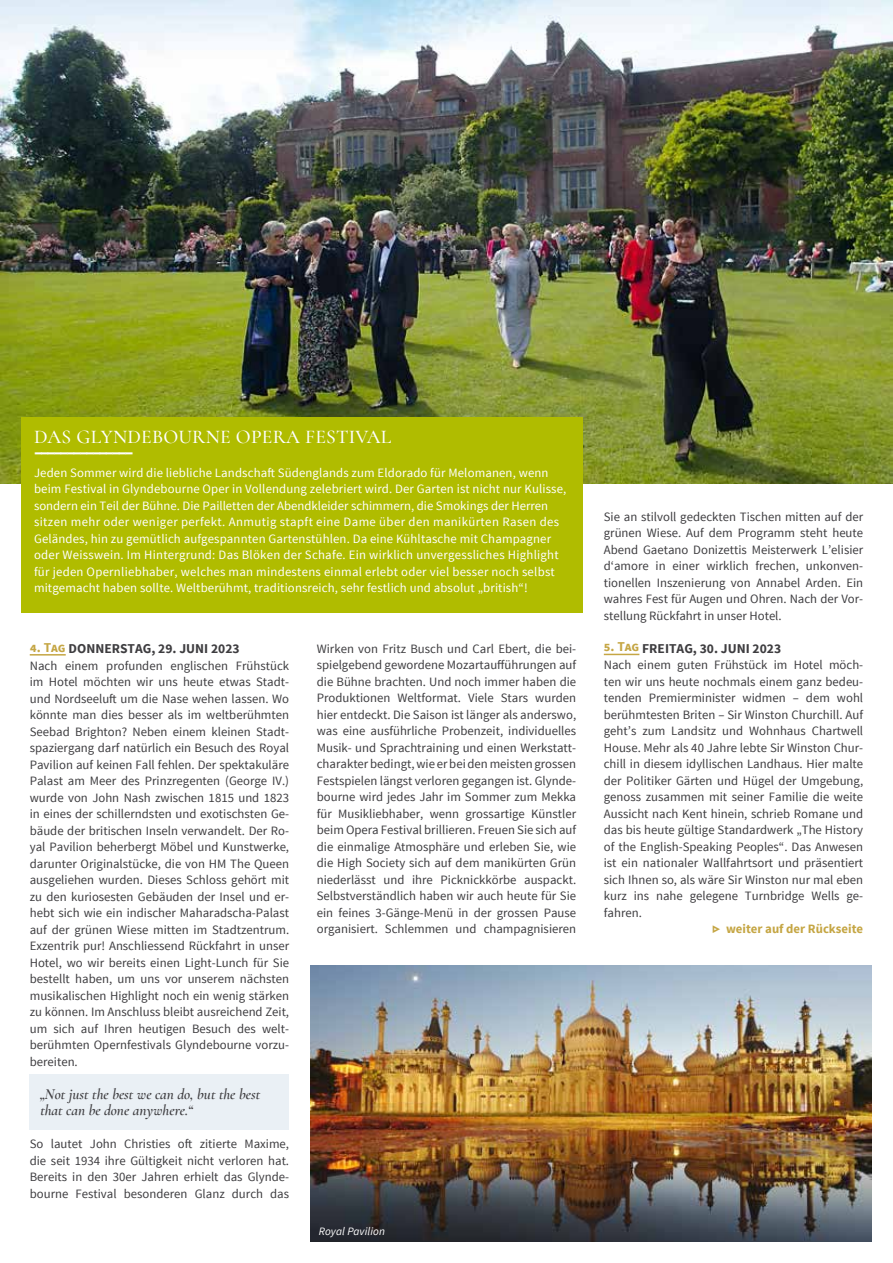
<style>
.page{position:relative;width:893px;height:1263px;background:#fff}
.page>*{position:absolute;margin:0;border:0;box-sizing:border-box;transform-origin:0 0}
.t1{font:500 19.5px "Cormorant";letter-spacing:.01em;color:#fff}
.t2{font:900 18px "Source Sans Pro";color:#fff}
.t3{font:italic 600 15px/16.5px "Cormorant";color:#3e3d40}
.t4{font:700 13.5px "Source Sans Pro";color:#3e3d40}
.t5{font:12.75px/16.5px "Source Sans Pro";color:#3e3d40;text-align:justify}
.t6{font:12.75px/16.5px "Source Sans Pro";letter-spacing:.01em;color:#fff}
.t7{font:700 12.75px "Source Sans Pro";color:#c5a644}
.t8{font:italic 11.25px "Source Sans Pro";letter-spacing:.01em;color:#fff}
.s1{color:#c5a644}
.s2{font-weight:900;font-size:13.5px}
</style>
<div class="page">
<hr style="left:30px;top:654px;width:36px;height:1px;background:#c5a644">
<div style="left:30px;top:1074px;width:259px;height:56px;background:#eaf0f5"></div>
<hr style="left:604px;top:654px;width:35px;height:1px;background:#c5a644">
<img style="left:0;top:0;width:893px;height:483px">
<div style="left:21px;top:417px;width:562px;height:195px;background:#b0bc00"></div>
<img style="left:310px;top:965px;width:562px;height:276px">
<h1 class="t1" style="left:34px;top:425px;width:359px">DAS GLYNDEBOURNE OPERA FESTIVAL</h1>
<h2 class="t2" style="left:34px;top:441px;width:101px">–––––––––––––––</h2>
<p class="t6" style="left:34px;top:465px;width:534px">Jeden Sommer wird die liebliche Landschaft Südenglands zum Eldorado für Melomanen, wenn beim Festival in Glyndebourne Oper in Vollendung zelebriert wird. Der Garten ist nicht nur Kulisse, sondern ein Teil der Bühne. Die Pailletten der Abendkleider schimmern, die Smokings der Herren sitzen mehr oder weniger perfekt. Anmutig stapft eine Dame über den manikürten Rasen des Geländes, hin zu gemütlich aufgespannten Gartenstühlen. Da eine Kühltasche mit Champagner oder Weisswein. Im Hintergrund: Das Blöken der Schafe. Ein wirklich unvergessliches Highlight für jeden Opernliebhaber, welches man mindestens einmal erlebt oder viel besser noch selbst mitgemacht haben sollte. Weltberühmt, traditionsreich, sehr festlich und absolut „british“!</p>
<p class="t4" style="left:30px;top:640px;width:211px"><span class="s1">4. Tag</span> DONNERSTAG, 29. JUNI 2023</p>
<p class="t5" style="left:30px;top:657px;width:261px">Nach einem profunden englischen Frühstück im Hotel möchten wir uns heute etwas Stadt&shy;und Nordseeluft um die Nase wehen lassen. Wo könnte man dies besser als im weltberühmten Seebad Brighton? Neben einem kleinen Stadt&shy;spaziergang darf natürlich ein Besuch des Royal Pavilion auf keinen Fall fehlen. Der spektakuläre Palast am Meer des Prinzregenten (George IV.) wurde von John Nash zwischen 1815 und 1823 in eines der schillerndsten und exotischsten Ge&shy;bäude der britischen Inseln verwandelt. Der Ro&shy;yal Pavilion beherbergt Möbel und Kunstwerke, darunter Originalstücke, die von HM The Queen ausgeliehen wurden. Dieses Schloss gehört mit zu den kuriosesten Gebäuden der Insel und er&shy;hebt sich wie ein indischer Maharadscha-Palast auf der grünen Wiese mitten im Stadtzentrum.<br>Exzentrik pur! Anschliessend Rückfahrt in unser Hotel, wo wir bereits einen Light-Lunch für Sie bestellt haben, um uns vor unserem nächsten musikalischen Highlight noch ein wenig stärken zu können. Im Anschluss bleibt ausreichend Zeit, um sich auf Ihren heutigen Besuch des welt&shy;berühmten Opernfestivals Glyndebourne vorzu&shy;bereiten.</p>
<p class="t3" style="left:40px;top:1086px;width:221px">„Not just the best we can do, but the best that can be done anywhere.“</p>
<p class="t5" style="left:30px;top:1136px;width:261px">So lautet John Christies oft zitierte Maxime, die seit 1934 ihre Gültigkeit nicht verloren hat.<br>Bereits in den 30er Jahren erhielt das Glynde&shy;bourne Festival besonderen Glanz durch das</p>
<p class="t5" style="left:317px;top:640px;width:261px">Wirken von Fritz Busch und Carl Ebert, die bei&shy;spielgebend gewordene Mozartaufführungen auf die Bühne brachten. Und noch immer haben die Produktionen Weltformat. Viele Stars wurden hier entdeckt. Die Saison ist länger als anderswo, was eine ausführliche Probenzeit, individuelles Musik- und Sprachtraining und einen Werkstatt&shy;charakter bedingt, wie er bei den meisten grossen Festspielen längst verloren gegangen ist. Glynde&shy;bourne wird jedes Jahr im Sommer zum Mekka für Musikliebhaber, wenn grossartige Künstler beim Opera Festival brillieren. Freuen Sie sich auf die einmalige Atmosphäre und erleben Sie, wie die High Society sich auf dem manikürten Grün niederlässt und ihre Picknickkörbe auspackt.<br>Selbstverständlich haben wir auch heute für Sie ein feines 3-Gänge-Menü in der grossen Pause organisiert. Schlemmen und champagnisieren</p>
<p class="t8" style="left:319px;top:1224px;width:68px">Royal Pavilion</p>
<p class="t5" style="left:604px;top:509px;width:261px">Sie an stilvoll gedeckten Tischen mitten auf der grünen Wiese. Auf dem Programm steht heute Abend Gaetano Donizettis Meisterwerk L’elisier d‘amore in einer wirklich frechen, unkonven&shy;tionellen Inszenierung von Annabel Arden. Ein wahres Fest für Augen und Ohren. Nach der Vor&shy;stellung Rückfahrt in unser Hotel.</p>
<p class="t4" style="left:604px;top:640px;width:179px"><span class="s1">5. Tag</span> FREITAG, 30. JUNI 2023</p>
<p class="t5" style="left:604px;top:657px;width:261px">Nach einem guten Frühstück im Hotel möch-</p>
<p class="t5" style="left:604px;top:674px;width:261px">ten wir uns heute nochmals einem ganz bedeu-</p>
<p class="t5" style="left:604px;top:690px;width:261px">tenden Premierminister widmen – dem wohl</p>
<p class="t5" style="left:604px;top:707px;width:261px">berühmtesten Briten – Sir Winston Churchill. Auf</p>
<p class="t5" style="left:604px;top:723px;width:261px">geht’s zum Landsitz und Wohnhaus Chartwell</p>
<p class="t5" style="left:604px;top:740px;width:261px">House. Mehr als 40 Jahre lebte Sir Winston Chur-</p>
<p class="t5" style="left:604px;top:756px;width:261px">chill in diesem idyllischen Landhaus. Hier malte</p>
<p class="t5" style="left:604px;top:773px;width:261px">der Politiker Gärten und Hügel der Umgebung,</p>
<p class="t5" style="left:604px;top:789px;width:261px">genoss zusammen mit seiner Familie die weite</p>
<p class="t5" style="left:604px;top:806px;width:261px">Aussicht nach Kent hinein, schrieb Romane und</p>
<p class="t5" style="left:604px;top:822px;width:261px">das bis heute gültige Standardwerk „The History</p>
<p class="t5" style="left:604px;top:839px;width:261px">of the English-Speaking Peoples“. Das Anwesen</p>
<p class="t5" style="left:604px;top:855px;width:261px">ist ein nationaler Wallfahrtsort und präsentiert</p>
<p class="t5" style="left:604px;top:872px;width:261px">sich Ihnen so, als wäre Sir Winston nur mal eben</p>
<p class="t5" style="left:604px;top:888px;width:261px">kurz ins nahe gelegene Turnbridge Wells ge-</p>
<p class="t5" style="left:604px;top:905px;width:40px">fahren.</p>
<p class="t7" style="left:712px;top:921px;width:152px"><span class="s2">▷</span> weiter auf der Rückseite</p>
</div>
